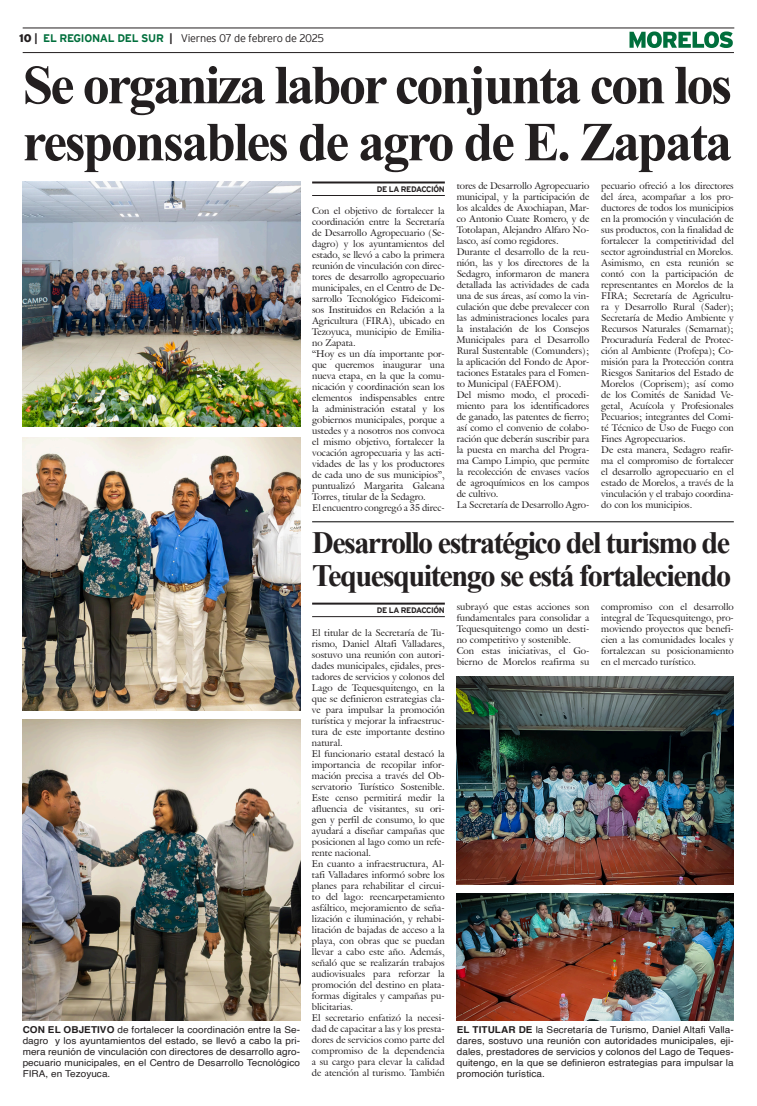
<style>
.page{position:relative;width:757px;height:1106px;background:#fff}
.page>*{position:absolute;margin:0;border:0;box-sizing:border-box;transform-origin:0 0}
.Cabeza_02{font:700 55px "Times New Roman";letter-spacing:-.05em;color:#231f20}
.Cabeza_03{font:700 31px/33px "Times New Roman";letter-spacing:-.05em;color:#231f20}
.t1{font:300 11px "Interstate";letter-spacing:-.03em;color:#231f20}
.t2{font:9.5px/11px "Galliard IT Cby BT";color:#231f20;text-align:justify}
.Pie_de_foto{font:9.5px/11px "Helvetica";letter-spacing:.005em;color:#231f20;text-align:justify;scale:1.05 1}
.t3{font:700 8px "Interstate";letter-spacing:-.05em;color:#231f20}
.s1{font-weight:900}
.s2{font-weight:700}
.s3{font-weight:700;color:#006f3c}
</style>
<div class="page">
<hr style="left:23px;top:28px;width:711px;height:1px;background:#231f20">
<hr style="left:23px;top:52px;width:711px;height:1px;background:#231f20">
<svg style="left:629px;top:31px;width:104px;height:17px"></svg>
<hr style="left:312px;top:181px;width:133px;height:2px;background:#231f20">
<hr style="left:312px;top:195px;width:133px;height:1px;background:#231f20">
<hr style="left:312px;top:521px;width:422px;height:1px;background:#000">
<hr style="left:312px;top:602px;width:133px;height:2px;background:#231f20">
<hr style="left:312px;top:616px;width:133px;height:1px;background:#231f20">
<img style="left:457px;top:676px;width:277px;height:208px">
<img style="left:457px;top:893px;width:277px;height:127px">
<img style="left:23px;top:437px;width:277px;height:273px">
<img style="left:23px;top:181px;width:277px;height:246px">
<img style="left:23px;top:720px;width:277px;height:300px">
<p class="t1" style="left:19px;top:32px;width:306px"><span class="s1">10</span> <span class="s2">|</span> <span class="s3">EL REGIONAL DEL SUR</span> <span class="s2">|</span> Viernes 07 de febrero de 2025</p>
<p class="Cabeza_02" style="left:23px;top:45px;width:711px">Se organiza labor conjunta con los</p>
<p class="Cabeza_02" style="left:23px;top:102px;width:711px">responsables de agro de E. Zapata</p>
<p class="t3" style="left:377px;top:185px;width:69px">DE LA REDACCIÓN</p>
<p class="t2" style="left:601px;top:180px;width:134px">pecuario ofreció a los directores del área, acompañar a los pro&shy;ductores de todos los municipios en la promoción y vinculación de sus productos, con la finalidad de fortalecer la competitividad del sector agroindustrial en Morelos.</p>
<p class="t2" style="left:601px;top:257px;width:134px">Asimismo, en esta reunión se contó con la participación de representantes en Morelos de la FIRA; Secretaría de Agricultu&shy;ra y Desarrollo Rural (Sader); Secretaría de Medio Ambiente y Recursos Naturales (Semarnat); Procuraduría Federal de Protec&shy;ción al Ambiente (Profepa); Co&shy;misión para la Protección contra Riesgos Sanitarios del Estado de Morelos (Coprisem); así como de los Comités de Sanidad Ve&shy;getal, Acuícola y Profesionales Pecuarios; integrantes del Comi&shy;té Técnico de Uso de Fuego con Fines Agropecuarios.</p>
<p class="t2" style="left:601px;top:444px;width:134px">De esta manera, Sedagro reafir&shy;ma el compromiso de fortalecer el desarrollo agropecuario en el estado de Morelos, a través de la vinculación y el trabajo coordina&shy;do con los municipios.</p>
<p class="t2" style="left:457px;top:180px;width:134px">tores de Desarrollo Agropecuario municipal, y la participación de los alcaldes de Axochiapan, Mar&shy;co Antonio Cuate Romero, y de Totolapan, Alejandro Alfaro No&shy;lasco, así como regidores.</p>
<p class="t2" style="left:457px;top:246px;width:134px">Durante el desarrollo de la reu&shy;nión, las y los directores de la Sedagro, informaron de manera detallada las actividades de cada una de sus áreas, así como la vin&shy;culación que debe prevalecer con las administraciones locales para la instalación de los Consejos Municipales para el Desarrollo Rural Sustentable (Comunders); la aplicación del Fondo de Apor&shy;taciones Estatales para el Fomen&shy;to Municipal (FAEFOM).</p>
<p class="t2" style="left:457px;top:389px;width:134px">Del mismo modo, el procedi&shy;miento para los identificadores de ganado, las patentes de fierro; así como el convenio de colabo&shy;ración que deberán suscribir para la puesta en marcha del Progra&shy;ma Campo Limpio, que permite la recolección de envases vacíos de agroquímicos en los campos de cultivo.</p>
<p class="t2" style="left:457px;top:499px;width:134px">La Secretaría de Desarrollo Agro-</p>
<p class="t2" style="left:312px;top:205px;width:134px">Con el objetivo de fortalecer la coordinación entre la Secretaría de Desarrollo Agropecuario (Se&shy;dagro) y los ayuntamientos del estado, se llevó a cabo la primera reunión de vinculación con direc&shy;tores de desarrollo agropecuario municipales, en el Centro de De&shy;sarrollo Tecnológico Fideicomi&shy;sos Instituidos en Relación a la Agricultura (FIRA), ubicado en Tezoyuca, municipio de Emilia&shy;no Zapata.</p>
<p class="t2" style="left:312px;top:348px;width:134px">“Hoy es un día importante por&shy;que queremos inaugurar una nueva etapa, en la que la comu&shy;nicación y coordinación sean los elementos indispensables entre la administración estatal y los gobiernos municipales, porque a ustedes y a nosotros nos convoca el mismo objetivo, fortalecer la vocación agropecuaria y las acti&shy;vidades de las y los productores de cada uno de sus municipios”, puntualizó Margarita Galeana Torres, titular de la Sedagro.</p>
<p class="t2" style="left:312px;top:502px;width:134px">El encuentro congregó a 35 direc-</p>
<p class="Pie_de_foto" style="left:23px;top:1024px;width:266px"><span class="s2">CON EL OBJETIVO</span> de fortalecer la coordinación entre la Se&shy;dagro y los ayuntamientos del estado, se llevó a cabo la pri&shy;mera reunión de vinculación con directores de desarrollo agro&shy;pecuario municipales, en el Centro de Desarrollo Tecnológico FIRA, en Tezoyuca.</p>
<p class="Cabeza_03" style="left:312px;top:525px;width:421px">Desarrollo estratégico del turismo de<br>Tequesquitengo se está fortaleciendo</p>
<p class="t3" style="left:377px;top:606px;width:69px">DE LA REDACCIÓN</p>
<p class="t2" style="left:457px;top:601px;width:134px">subrayó que estas acciones son fundamentales para consolidar a Tequesquitengo como un desti&shy;no competitivo y sostenible.</p>
<p class="t2" style="left:457px;top:645px;width:134px">Con estas iniciativas, el Go&shy;bierno de Morelos reafirma su</p>
<p class="t2" style="left:601px;top:601px;width:134px">compromiso con el desarrollo integral de Tequesquitengo, pro&shy;moviendo proyectos que benefi&shy;cien a las comunidades locales y fortalezcan su posicionamiento en el mercado turístico.</p>
<p class="t2" style="left:312px;top:627px;width:134px">El titular de la Secretaría de Tu&shy;rismo, Daniel Altafi Valladares, sostuvo una reunión con autori&shy;dades municipales, ejidales, pres&shy;tadores de servicios y colonos del Lago de Tequesquitengo, en la que se definieron estrategias cla&shy;ve para impulsar la promoción turística y mejorar la infraestruc&shy;tura de este importante destino natural.</p>
<p class="t2" style="left:312px;top:748px;width:134px">El funcionario estatal destacó la importancia de recopilar infor&shy;mación precisa a través del Ob&shy;servatorio Turístico Sostenible.<br>Este censo permitirá medir la afluencia de visitantes, su ori&shy;gen y perfil de consumo, lo que ayudará a diseñar campañas que posicionen al lago como un refe&shy;rente nacional.</p>
<p class="t2" style="left:312px;top:858px;width:134px">En cuanto a infraestructura, Al&shy;tafi Valladares informó sobre los planes para rehabilitar el circui&shy;to del lago: reencarpetamiento asfáltico, mejoramiento de seña&shy;lización e iluminación, y rehabi&shy;litación de bajadas de acceso a la playa, con obras que se puedan llevar a cabo este año. Además, señaló que se realizarán trabajos audiovisuales para reforzar la promoción del destino en plata&shy;formas digitales y campañas pu&shy;blicitarias.</p>
<p class="t2" style="left:312px;top:1012px;width:134px">El secretario enfatizó la necesi&shy;dad de capacitar a las y los presta&shy;dores de servicios como parte del compromiso de la dependencia a su cargo para elevar la calidad de atención al turismo. También</p>
<p class="Pie_de_foto" style="left:457px;top:1024px;width:265px"><span class="s2">EL TITULAR DE</span> la Secretaría de Turismo, Daniel Altafi Valla&shy;dares, sostuvo una reunión con autoridades municipales, eji&shy;dales, prestadores de servicios y colonos del Lago de Teques&shy;quitengo, en la que se definieron estrategias para impulsar la promoción turística.</p>
</div>
